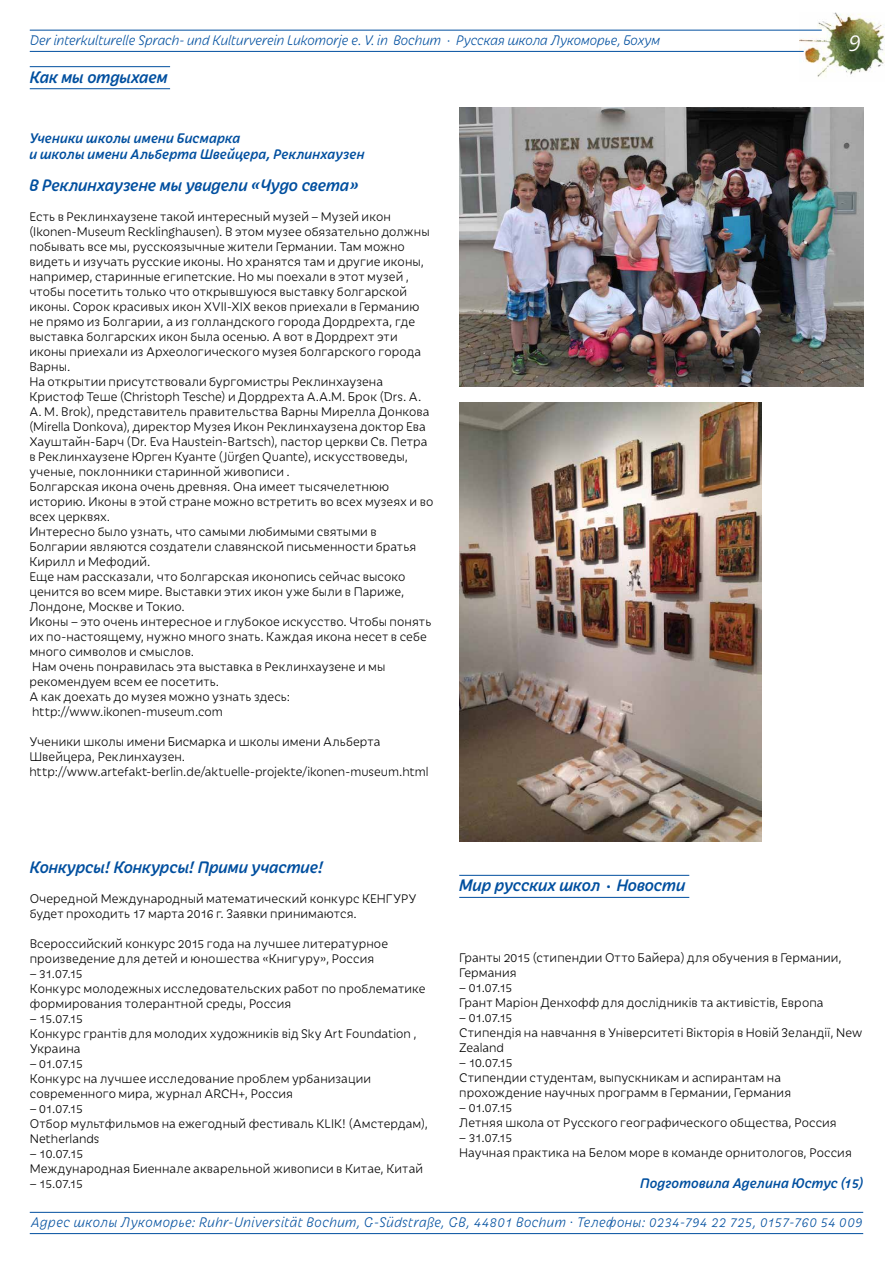
<style>
.page{position:relative;width:893px;height:1263px;background:#fff}
.page>*{position:absolute;margin:0;border:0;box-sizing:border-box;transform-origin:0 0}
.t1{font:italic 300 27px "Iskra";color:#fff}
.t2{font:italic 500 18px "Iskra";color:#004f9f}
.t3{font:italic 300 15px "Iskra";letter-spacing:.025em;color:#004f9f}
.t4{font:italic 500 15px/16.5px "Iskra";letter-spacing:.01em;color:#004f9f}
.t5{font:italic 300 15px "Iskra";color:#004f9f}
.t6{font:300 13.5px/15px "Iskra";letter-spacing:.005em;color:#000}
</style>
<div class="page">
<img style="left:799px;top:12px;width:85px;height:65px">
<hr style="left:30px;top:30px;width:792px;height:1px;background:#004f9f">
<hr style="left:30px;top:1212px;width:833px;height:1px;background:#004f9f">
<hr style="left:30px;top:51px;width:774px;height:1px;background:#004f9f">
<hr style="left:30px;top:1233px;width:833px;height:1px;background:#004f9f">
<hr style="left:30px;top:66px;width:140px;height:1px;background:#004f9f">
<hr style="left:459px;top:875px;width:230px;height:1px;background:#004f9f">
<hr style="left:30px;top:88px;width:140px;height:1px;background:#004f9f">
<hr style="left:459px;top:897px;width:230px;height:1px;background:#004f9f">
<img style="left:459px;top:107px;width:404px;height:280px">
<img style="left:459px;top:403px;width:303px;height:438px">
<p class="t5" style="left:30px;top:31px;width:632px">Der interkulturelle Sprach- und Kulturverein Lukomorje e. V. in Bochum · Русская школа Лукоморье, Бохум</p>
<h2 class="t2" style="left:30px;top:64px;width:139px">Как мы отдыхаем</h2>
<p class="t4" style="left:29px;top:128px;width:337px">Ученики школы имени Бисмарка<br>и школы имени Альберта Швейцера, Реклинхаузен</p>
<h2 class="t2" style="left:29px;top:172px;width:331px">В Реклинхаузене мы увидели «Чудо света»</h2>
<p class="t6" style="left:29px;top:208px;width:405px">Есть в Реклинхаузене такой интересный музей – Музей икон (Ikonen-Museum Recklinghausen). В этом музее обязательно должны побывать все мы, русскоязычные жители Германии. Там можно видеть и изучать русские иконы. Но хранятся там и другие иконы, например, старинные египетские. Но мы поехали в этот музей , чтобы посетить только что открывшуюся выставку болгарской иконы. Сорок красивых икон XVII-XIX веков приехали в Германию не прямо из Болгарии, а из голландского города Дордрехта, где выставка болгарских икон была осенью. А вот в Дордрехт эти иконы приехали из Археологического музея болгарского города Варны.<br>На открытии присутствовали бургомистры Реклинхаузена Кристоф Теше (Christoph Tesche) и Дордрехта А.А.М. Брок (Drs. A.<br>A. M. Brok), представитель правительства Варны Мирелла Донкова (Mirella Donkova), директор Музея Икон Реклинхаузена доктор Ева Хауштайн-Барч (Dr. Eva Haustein-Bartsch), пастор церкви Св. Петра в Реклинхаузене Юрген Куанте (Jürgen Quante), искусствоведы, ученые, поклонники старинной живописи .<br>Болгарская икона очень древняя. Она имеет тысячелетнюю историю. Иконы в этой стране можно встретить во всех музеях и во всех церквях.<br>Интересно было узнать, что самыми любимыми святыми в Болгарии являются создатели славянской письменности братья Кирилл и Мефодий.<br>Еще нам рассказали, что болгарская иконопись сейчас высоко ценится во всем мире. Выставки этих икон уже были в Париже, Лондоне, Москве и Токио.<br>Иконы – это очень интересное и глубокое искусство. Чтобы понять их по-настоящему, нужно много знать. Каждая икона несет в себе много символов и смыслов.<br>Нам очень понравилась эта выставка в Реклинхаузене и мы рекомендуем всем ее посетить.<br>А как доехать до музея можно узнать здесь: http://www.ikonen-museum.com</p>
<p class="t6" style="left:29px;top:733px;width:401px">Ученики школы имени Бисмарка и школы имени Альберта<br>Швейцера, Реклинхаузен. http://www.artefakt-berlin.de/aktuelle-projekte/ikonen-museum.html</p>
<h1 class="t1" style="left:848px;top:25px;width:15px">9</h1>
<h2 class="t2" style="left:30px;top:855px;width:295px">Конкурсы! Конкурсы! Прими участие!</h2>
<p class="t6" style="left:30px;top:891px;width:388px">Очередной Международный математический конкурс КЕНГУРУ будет проходить 17 марта 2016 г. Заявки принимаются.</p>
<p class="t6" style="left:30px;top:936px;width:360px">Всероссийский конкурс 2015 года на лучшее литературное произведение для детей и юношества «Книгуру», Россия</p>
<p class="t6" style="left:30px;top:966px;width:397px">– 31.07.15<br>Конкурс молодежных исследовательских работ по проблематике формирования толерантной среды, Россия</p>
<p class="t6" style="left:30px;top:1011px;width:388px">– 15.07.15<br>Конкурс грантів для молодих художників від Sky Art Foundation ,<br>Украина</p>
<p class="t6" style="left:30px;top:1056px;width:343px">– 01.07.15<br>Конкурс на лучшее исследование проблем урбанизации современного мира, журнал ARCH+, Россия</p>
<p class="t6" style="left:30px;top:1101px;width:400px">– 01.07.15<br>Отбор мультфильмов на ежегодный фестиваль KLIK! (Амстердам),<br>Netherlands</p>
<p class="t6" style="left:30px;top:1146px;width:395px">– 10.07.15<br>Международная Биеннале акварельной живописи в Китае, Китай</p>
<p class="t6" style="left:30px;top:1176px;width:55px">– 15.07.15</p>
<h2 class="t2" style="left:459px;top:873px;width:228px">Мир русских школ ∙ Новости</h2>
<p class="t6" style="left:459px;top:949px;width:384px">Гранты 2015 (стипендии Отто Байера) для обучения в Германии,<br>Германия</p>
<p class="t6" style="left:459px;top:979px;width:366px">– 01.07.15<br>Грант Маріон Денхофф для дослідників та активістів, Европа</p>
<p class="t6" style="left:459px;top:1009px;width:405px">– 01.07.15<br>Стипендія на навчання в Університеті Вікторія в Новій Зеландії, New<br>Zealand</p>
<p class="t6" style="left:459px;top:1054px;width:333px">– 10.07.15<br>Стипендии студентам, выпускникам и аспирантам на прохождение научных программ в Германии, Германия</p>
<p class="t6" style="left:459px;top:1099px;width:379px">– 01.07.15<br>Летняя школа от Русского географического общества, Россия</p>
<p class="t6" style="left:459px;top:1129px;width:394px">– 31.07.15<br>Научная практика на Белом море в команде орнитологов, Россия</p>
<p class="t4" style="left:640px;top:1174px;width:225px">Подготовила Аделина Юстус (15)</p>
<p class="t3" style="left:31px;top:1212px;width:833px">Адрес школы Лукоморье: Ruhr-Universität Bochum, G-Südstraße, GB, 44801 Bochum · Телефоны: 0234-794 22 725, 0157-760 54 009</p>
</div>
